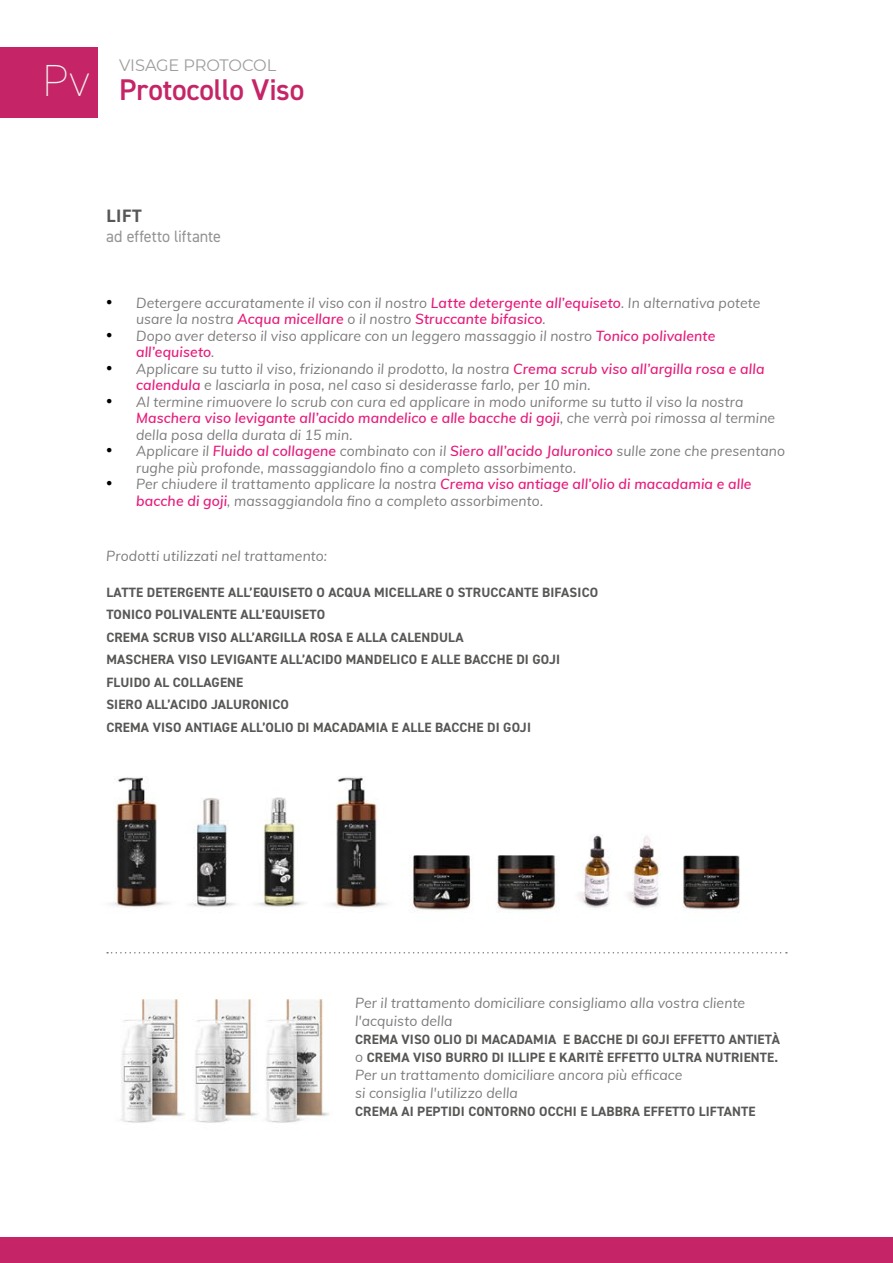
<style>
.page{position:relative;width:893px;height:1263px;background:#fff}
.page>*{position:absolute;margin:0;border:0;box-sizing:border-box;transform-origin:0 0}
.t1{font:200 45px "DIN2014";color:#f2f1ed}
.t2{font:600 30px "DIN2014";letter-spacing:-.005em;color:#c52567}
.t3{font:700 18px "DIN2014";color:#575756}
.t4{font:16.5px "DIN2014";letter-spacing:-.005em;color:#949494}
.t5{font:16.5px "Montserrat";letter-spacing:-.01em;color:#9d9d9c}
.t6{font:italic 14.25px/16.5px "Muli";letter-spacing:.01em;color:#7c7b7b}
.t7{font:700 13.5px/22.5px "DIN2014";letter-spacing:.01em;color:#575756}
.s1{font-family:"Times New Roman";font-style:normal;font-size:18px;color:#000}
.s2{font-weight:600;color:#e71b7b}
.s3{font-family:"Muli";font-weight:400;font-style:italic;font-size:14.25px;color:#7c7b7b}
</style>
<div class="page">
<img style="left:106px;top:776px;width:682px;height:347px">
<div style="left:0;top:47px;width:98px;height:71px;background:#c52567"></div>
<div style="left:0;top:1237px;width:893px;height:26px;background:#c52567"></div>
<svg style="left:107px;top:952px;width:680px;height:1px"></svg>
<h1 class="t1" style="left:43px;top:53px;width:49px">Pv</h1>
<p class="t5" style="left:119px;top:54px;width:159px">VISAGE PROTOCOL</p>
<h2 class="t2" style="left:119px;top:70px;width:187px">Protocollo Viso</h2>
<p class="t3" style="left:106px;top:204px;width:37px">LIFT</p>
<p class="t4" style="left:106px;top:226px;width:116px">ad effetto liftante</p>
<p class="t6" style="left:136px;top:294px;width:626px;text-indent:-30px"><span class="s1">•</span> Detergere accuratamente il viso con il nostro <span class="s2">Latte detergente all’equiseto</span>. In alternativa potete usare la nostra <span class="s2">Acqua micellare</span> o il nostro <span class="s2">Struccante bifasico</span>.</p>
<p class="t6" style="left:136px;top:327px;width:581px;text-indent:-30px"><span class="s1">•</span> Dopo aver deterso il viso applicare con un leggero massaggio il nostro <span class="s2">Tonico polivalente all’equiseto</span>.</p>
<p class="t6" style="left:136px;top:360px;width:630px;text-indent:-30px"><span class="s1">•</span> Applicare su tutto il viso, frizionando il prodotto, la nostra <span class="s2">Crema scrub viso all’argilla rosa e alla calendula</span> e lasciarla in posa, nel caso si desiderasse farlo, per 10 min.</p>
<p class="t6" style="left:136px;top:393px;width:641px;text-indent:-30px"><span class="s1">•</span> Al termine rimuovere lo scrub con cura ed applicare in modo uniforme su tutto il viso la nostra<br><span class="s2">Maschera viso levigante all’acido mandelico e alle bacche di goji</span>, che verrà poi rimossa al termine della posa della durata di 15 min.</p>
<p class="t6" style="left:136px;top:442px;width:651px;text-indent:-30px"><span class="s1">•</span> Applicare il <span class="s2">Fluido al collagene</span> combinato con il <span class="s2">Siero all’acido Jaluronico</span> sulle zone che presentano rughe più profonde, massaggiandolo fino a completo assorbimento.</p>
<p class="t6" style="left:136px;top:475px;width:617px;text-indent:-30px"><span class="s1">•</span> Per chiudere il trattamento applicare la nostra <span class="s2">Crema viso antiage all’olio di macadamia e alle bacche di goji</span>, massaggiandola fino a completo assorbimento.</p>
<p class="t6" style="left:106px;top:547px;width:222px">Prodotti utilizzati nel trattamento:</p>
<p class="t7" style="left:106px;top:581px;width:493px">LATTE DETERGENTE ALL’EQUISETO O ACQUA MICELLARE O STRUCCANTE BIFASICO TONICO POLIVALENTE ALL’EQUISETO<br>CREMA SCRUB VISO ALL’ARGILLA ROSA E ALLA CALENDULA<br>MASCHERA VISO LEVIGANTE ALL’ACIDO MANDELICO E ALLE BACCHE DI GOJI FLUIDO AL COLLAGENE<br>SIERO ALL’ACIDO JALURONICO<br>CREMA VISO ANTIAGE ALL’OLIO DI MACADAMIA E ALLE BACCHE DI GOJI</p>
<p class="t6" style="left:355px;top:993px;width:392px;line-height:18px">Per il trattamento domiciliare consigliamo alla vostra cliente l'acquisto della</p>
<p class="t7" style="left:355px;top:1030px;width:426px;line-height:18px">CREMA VISO OLIO DI MACADAMIA E BACCHE DI GOJI EFFETTO ANTIETÀ <span class="s3">o</span> CREMA VISO BURRO DI ILLIPE E KARITÈ EFFETTO ULTRA NUTRIENTE.</p>
<p class="t6" style="left:355px;top:1065px;width:329px;line-height:18px">Per un trattamento domiciliare ancora più efficace si consiglia l'utilizzo della</p>
<p class="t7" style="left:355px;top:1100px;width:402px">CREMA AI PEPTIDI CONTORNO OCCHI E LABBRA EFFETTO LIFTANTE</p>
</div>
